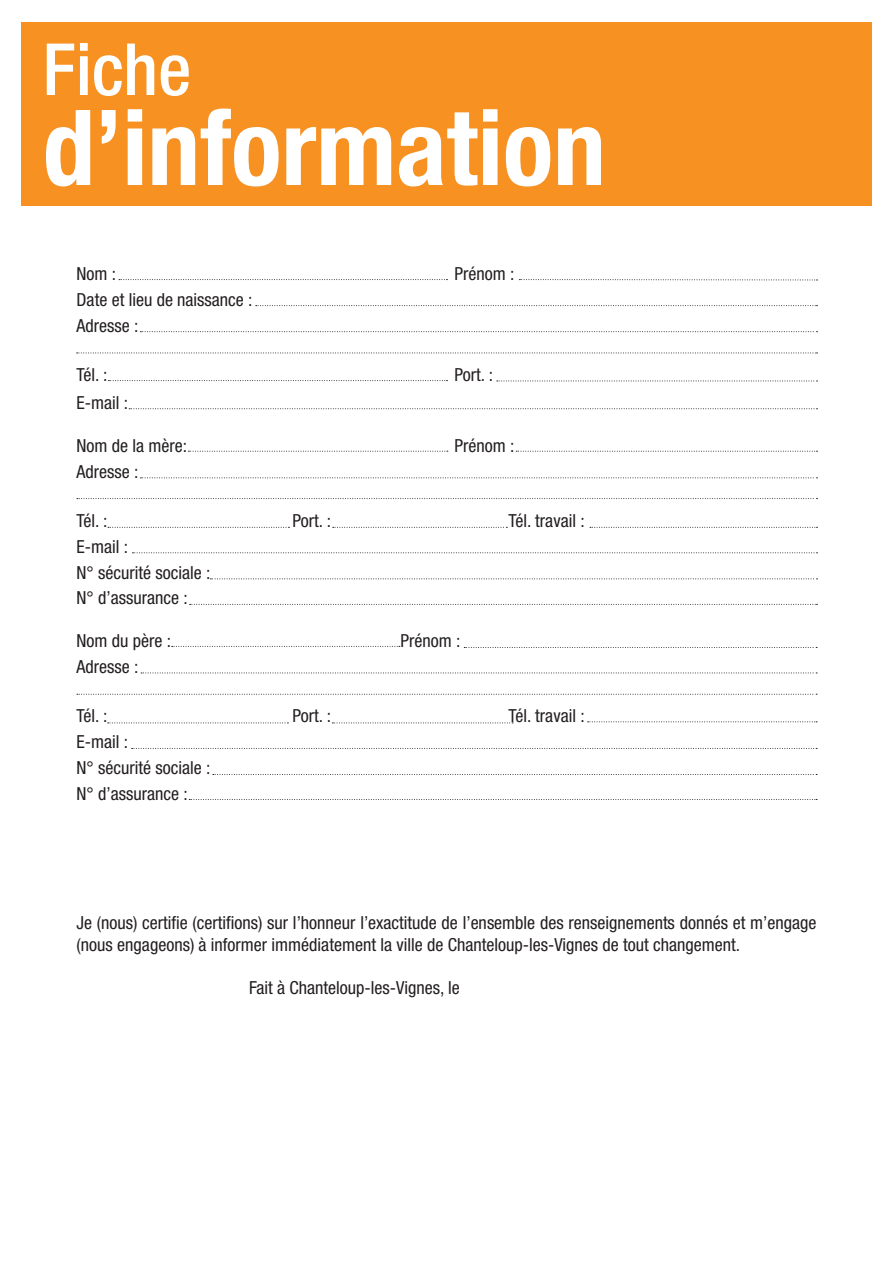
<style>
.page{position:relative;width:893px;height:1263px;background:#fff}
.page>*{position:absolute;margin:0;border:0;box-sizing:border-box;transform-origin:0 0}
.t1{font:700 condensed 105px "Helvetica Neue LT Std";color:#fff}
.t2{font:500 condensed 72px "Helvetica Neue LT Std";color:#fff}
.t3{font:condensed 18px/21.6px "Helvetica Neue LT Std";color:#231f20}
</style>
<div class="page">
<div style="left:21px;top:22px;width:851px;height:184px;background:#f69122"></div>
<svg style="left:119px;top:279px;width:328px;height:1px"></svg>
<svg style="left:519px;top:279px;width:298px;height:2px"></svg>
<svg style="left:256px;top:305px;width:561px;height:1px"></svg>
<svg style="left:140px;top:331px;width:677px;height:1px"></svg>
<svg style="left:77px;top:353px;width:740px;height:1px"></svg>
<svg style="left:108px;top:380px;width:339px;height:1px"></svg>
<svg style="left:497px;top:381px;width:320px;height:1px"></svg>
<svg style="left:129px;top:408px;width:688px;height:1px"></svg>
<svg style="left:188px;top:451px;width:260px;height:1px"></svg>
<svg style="left:516px;top:451px;width:301px;height:1px"></svg>
<svg style="left:140px;top:477px;width:677px;height:1px"></svg>
<svg style="left:77px;top:498px;width:740px;height:1px"></svg>
<svg style="left:333px;top:527px;width:174px;height:1px"></svg>
<svg style="left:590px;top:527px;width:227px;height:1px"></svg>
<svg style="left:132px;top:552px;width:685px;height:1px"></svg>
<svg style="left:210px;top:578px;width:607px;height:1px"></svg>
<svg style="left:190px;top:604px;width:627px;height:1px"></svg>
<svg style="left:172px;top:646px;width:228px;height:1px"></svg>
<svg style="left:464px;top:647px;width:353px;height:1px"></svg>
<svg style="left:141px;top:672px;width:676px;height:1px"></svg>
<svg style="left:77px;top:694px;width:740px;height:1px"></svg>
<svg style="left:108px;top:722px;width:180px;height:1px"></svg>
<svg style="left:332px;top:722px;width:181px;height:1px"></svg>
<svg style="left:588px;top:721px;width:229px;height:1px"></svg>
<svg style="left:132px;top:748px;width:685px;height:1px"></svg>
<svg style="left:213px;top:774px;width:604px;height:1px"></svg>
<svg style="left:189px;top:799px;width:628px;height:1px"></svg>
<svg style="left:108px;top:527px;width:181px;height:1px"></svg>
<p class="t2" style="left:43px;top:27px;width:150px">Fiche</p>
<p class="t1" style="left:43px;top:84px;width:565px">d’information</p>
<p class="t3" style="left:77px;top:263px;width:41px">Nom :</p>
<p class="t3" style="left:455px;top:263px;width:61px">Prénom :</p>
<p class="t3" style="left:77px;top:289px;width:178px">Date et lieu de naissance :</p>
<p class="t3" style="left:77px;top:315px;width:63px">Adresse :</p>
<p class="t3" style="left:77px;top:364px;width:32px">Tél. :</p>
<p class="t3" style="left:455px;top:364px;width:40px">Port. :</p>
<p class="t3" style="left:77px;top:392px;width:53px">E-mail :</p>
<p class="t3" style="left:77px;top:434px;width:112px">Nom de la mère:</p>
<p class="t3" style="left:455px;top:434px;width:61px">Prénom :</p>
<p class="t3" style="left:77px;top:460px;width:63px">Adresse :</p>
<p class="t3" style="left:77px;top:510px;width:32px">Tél. :</p>
<p class="t3" style="left:293px;top:510px;width:40px">Port. :</p>
<p class="t3" style="left:509px;top:510px;width:78px">Tél. travail :</p>
<p class="t3" style="left:77px;top:535px;width:53px">E-mail :</p>
<p class="t3" style="left:77px;top:561px;width:135px">N° sécurité sociale :</p>
<p class="t3" style="left:77px;top:587px;width:113px">N° d’assurance :</p>
<p class="t3" style="left:77px;top:630px;width:96px">Nom du père :</p>
<p class="t3" style="left:401px;top:630px;width:61px">Prénom :</p>
<p class="t3" style="left:77px;top:656px;width:63px">Adresse :</p>
<p class="t3" style="left:77px;top:705px;width:32px">Tél. :</p>
<p class="t3" style="left:293px;top:705px;width:40px">Port. :</p>
<p class="t3" style="left:509px;top:705px;width:78px">Tél. travail :</p>
<p class="t3" style="left:77px;top:731px;width:53px">E-mail :</p>
<p class="t3" style="left:77px;top:757px;width:135px">N° sécurité sociale :</p>
<p class="t3" style="left:77px;top:783px;width:113px">N° d’assurance :</p>
<p class="t3" style="left:77px;top:912px;width:741px">Je (nous) certifie (certifions) sur l’honneur l’exactitude de l’ensemble des renseignements donnés et m’engage (nous engageons) à informer immédiatement la ville de Chanteloup-les-Vignes de tout changement.</p>
<p class="t3" style="left:249px;top:976px;width:212px">Fait à Chanteloup-les-Vignes, le</p>
</div>
